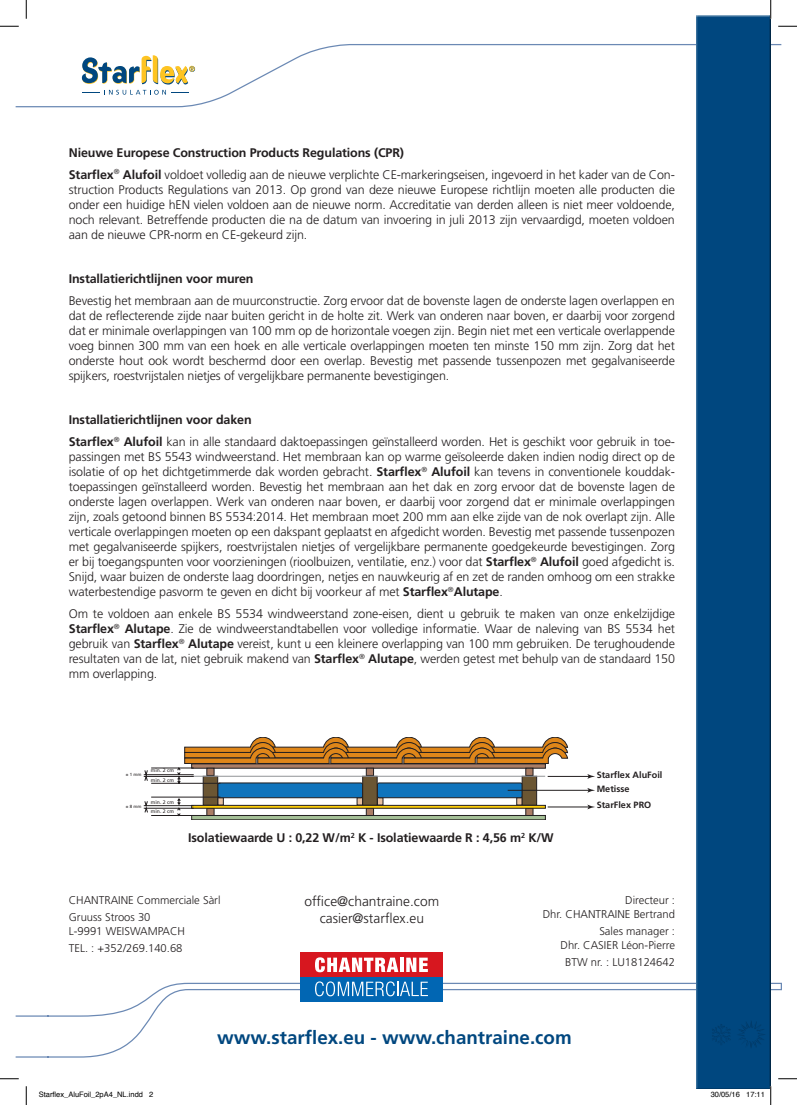
<style>
.page{position:relative;width:797px;height:1105px;background:#fff}
.page>*{position:absolute;margin:0;border:0;box-sizing:border-box;transform-origin:0 0}
.t1{font:700 18.75px "Frutiger LT Std";color:#00477f}
.t2{font:300 13.75px/17.5px "Frutiger LT Std";color:#231f20;text-align:center}
.t3{font:300 12.5px/15px "Frutiger LT Std";letter-spacing:-.01em;color:#231f20;text-align:justify}
.t4{font:700 12.5px "Frutiger LT Std";letter-spacing:-.01em;color:#231f20}
.t5{font:300 11.25px/17.2px "Frutiger LT Std";color:#231f20}
.t6{font:700 9.12px/13.9px "Frutiger";color:#231f20}
.t7{font:7.5px "Helvetica";color:#000}
.t8{font:5.12px "Frutiger";color:#231f20}
.t9{font:4.5px "Frutiger";color:#231f20}
.s1{font-weight:700}
</style>
<div class="page">
<svg style="left:16px;top:44px;width:765px;height:64px"></svg>
<svg style="left:16px;top:982px;width:765px;height:76px"></svg>
<div style="left:694px;top:16px;width:77px;height:1073px;background:#00477f"></div>
<svg style="left:82px;top:55px;width:113px;height:40px"></svg>
<div style="left:710px;top:1021px;width:55px;height:29px;background:#231f20;opacity:.2"></div>
<div style="left:300px;top:952px;width:143px;height:25px;background:#d7171f"></div>
<div style="left:300px;top:977px;width:143px;height:24px;background:#0166b3"></div>
<svg style="left:315px;top:957px;width:83px;height:15px"></svg>
<hr style="left:400px;top:958px;width:3px;height:14px;background:#fff">
<svg style="left:406px;top:958px;width:22px;height:14px"></svg>
<svg style="left:315px;top:981px;width:113px;height:15px"></svg>
<div style="left:192px;top:815px;width:353px;height:5px;background:#a5c097"></div>
<div style="left:191px;top:815px;width:354px;height:5px;border:1px solid #231f20"></div>
<svg style="left:144px;top:737px;width:424px;height:79px"></svg>
<hr style="left:547px;top:776px;width:42px;height:1px;background:#231f20">
<svg style="left:587px;top:774px;width:8px;height:5px"></svg>
<hr style="left:547px;top:807px;width:42px;height:1px;background:#231f20">
<svg style="left:587px;top:805px;width:8px;height:4px"></svg>
<hr style="left:507px;top:790px;width:82px;height:1px;background:#231f20">
<svg style="left:587px;top:788px;width:8px;height:5px"></svg>
<svg style="left:0;top:25px;width:19px;height:2px"></svg>
<svg style="left:778px;top:25px;width:19px;height:2px"></svg>
<svg style="left:0;top:1078px;width:19px;height:1px"></svg>
<svg style="left:778px;top:1078px;width:19px;height:1px"></svg>
<svg style="left:25px;top:0;width:2px;height:19px"></svg>
<svg style="left:25px;top:1086px;width:2px;height:19px"></svg>
<svg style="left:770px;top:0;width:1px;height:19px"></svg>
<svg style="left:770px;top:1086px;width:1px;height:19px"></svg>
<p class="t3" style="left:69px;top:141px;width:607px;line-height:22.1px"><span class="s1">Nieuwe Europese Construction Products Regulations (CPR)<br>Starflex</span><sup>®</sup> <span class="s1">Alufoil</span> voldoet volledig aan de nieuwe verplichte CE-markeringseisen, ingevoerd in het kader van de Con-</p>
<p class="t3" style="left:69px;top:182px;width:607px">struction Products Regulations van 2013. Op grond van deze nieuwe Europese richtlijn moeten alle producten die onder een huidige hEN vielen voldoen aan de nieuwe norm. Accreditatie van derden alleen is niet meer voldoende, noch relevant. Betreffende producten die na de datum van invoering in juli 2013 zijn vervaardigd, moeten voldoen aan de nieuwe CPR-norm en CE-gekeurd zijn.</p>
<p class="t4" style="left:69px;top:271px;width:186px">Installatierichtlijnen voor muren</p>
<p class="t3" style="left:69px;top:293px;width:607px">Bevestig het membraan aan de muurconstructie. Zorg ervoor dat de bovenste lagen de onderste lagen overlappen en dat de reflecterende zijde naar buiten gericht in de holte zit. Werk van onderen naar boven, er daarbij voor zorgend dat er minimale overlappingen van 100 mm op de horizontale voegen zijn. Begin niet met een verticale overlappende voeg binnen 300 mm van een hoek en alle verticale overlappingen moeten ten minste 150 mm zijn. Zorg dat het onderste hout ook wordt beschermd door een overlap. Bevestig met passende tussenpozen met gegalvaniseerde spijkers, roestvrijstalen nietjes of vergelijkbare permanente bevestigingen.</p>
<p class="t3" style="left:69px;top:409px;width:607px;line-height:22.1px"><span class="s1">Installatierichtlijnen voor daken<br>Starflex</span><sup>®</sup> <span class="s1">Alufoil</span> kan in alle standaard daktoepassingen geïnstalleerd worden. Het is geschikt voor gebruik in toe-</p>
<p class="t3" style="left:69px;top:450px;width:607px">passingen met BS 5543 windweerstand. Het membraan kan op warme geïsoleerde daken indien nodig direct op de isolatie of op het dichtgetimmerde dak worden gebracht. <span class="s1">Starflex</span><sup>®</sup> <span class="s1">Alufoil</span> kan tevens in conventionele kouddak&shy;toepassingen geïnstalleerd worden. Bevestig het membraan aan het dak en zorg ervoor dat de bovenste lagen de onderste lagen overlappen. Werk van onderen naar boven, er daarbij voor zorgend dat er minimale overlappingen zijn, zoals getoond binnen BS 5534:2014. Het membraan moet 200 mm aan elke zijde van de nok overlapt zijn. Alle verticale overlappingen moeten op een dakspant geplaatst en afgedicht worden. Bevestig met passende tussenpozen met gegalvaniseerde spijkers, roestvrijstalen nietjes of vergelijkbare permanente goedgekeurde bevestigingen. Zorg er bij toegangspunten voor voorzieningen (rioolbuizen, ventilatie, enz.) voor dat <span class="s1">Starflex</span><sup>®</sup> <span class="s1">Alufoil</span> goed afgedicht is.<br>Snijd, waar buizen de onderste laag doordringen, netjes en nauwkeurig af en zet de randen omhoog om een strakke waterbestendige pasvorm te geven en dicht bij voorkeur af met <span class="s1">Starflex</span><sup>®</sup><span class="s1">Alutape</span>.</p>
<p class="t3" style="left:69px;top:607px;width:608px">Om te voldoen aan enkele BS 5534 windweerstand zone-eisen, dient u gebruik te maken van onze enkelzijdige <span class="s1">Starflex</span><sup>®</sup> <span class="s1">Alutape</span>. Zie de windweerstandtabellen voor volledige informatie. Waar de naleving van BS 5534 het gebruik van <span class="s1">Starflex</span><sup>®</sup> <span class="s1">Alutape</span> vereist, kunt u een kleinere overlapping van 100 mm gebruiken. De terughoudende resultaten van de lat, niet gebruik makend van <span class="s1">Starflex</span><sup>®</sup> <span class="s1">Alutape</span>, werden getest met behulp van de standaard 150 mm overlapping.</p>
<p class="t9" style="left:126px;top:772px;width:17px">± 1 mm</p>
<p class="t9" style="left:126px;top:804px;width:17px">± 8 mm</p>
<p class="t8" style="left:151px;top:767px;width:25px">min. 2 cm</p>
<p class="t8" style="left:151px;top:777px;width:25px">min. 2 cm</p>
<p class="t8" style="left:151px;top:808px;width:25px">min. 2 cm</p>
<p class="t8" style="left:151px;top:799px;width:25px">min. 2 cm</p>
<p class="t4" style="left:188px;top:830px;width:367px">Isolatiewaarde U : 0,22 W/m<sup>2</sup> K - Isolatiewaarde R : 4,56 m<sup>2</sup> K/W</p>
<p class="t6" style="left:596px;top:768px;width:67px">Starflex AluFoil<br>Metisse</p>
<p class="t6" style="left:596px;top:798px;width:56px">StarFlex PRO</p>
<p class="t5" style="left:69px;top:891px;width:153px">CHANTRAINE Commerciale Sàrl<br>Gruuss Stroos 30</p>
<p class="t5" style="left:69px;top:922px;width:118px">L-9991 WEISWAMPACH<br>TEL. : +352/269.140.68</p>
<p class="t2" style="left:304px;top:892px;width:136px">office@chantraine.com casier@starflex.eu</p>
<p class="t5" style="left:543px;top:893px;width:134px;line-height:13.8px;text-align:right">Directeur :<br>Dhr. CHANTRAINE Bertrand</p>
<p class="t5" style="left:560px;top:924px;width:116px;line-height:13.8px;text-align:right">Sales manager :<br>Dhr. CASIER Léon-Pierre</p>
<p class="t5" style="left:565px;top:953px;width:111px">BTW nr. : LU18124642</p>
<h1 class="t1" style="left:217px;top:1026px;width:356px">www.starflex.eu - www.chantraine.com</h1>
<p class="t7" style="left:39px;top:1089px;width:116px">Starflex_AluFoil_2pA4_NL.indd 2</p>
<p class="t7" style="left:710px;top:1089px;width:56px">30/05/16 17:11</p>
</div>
